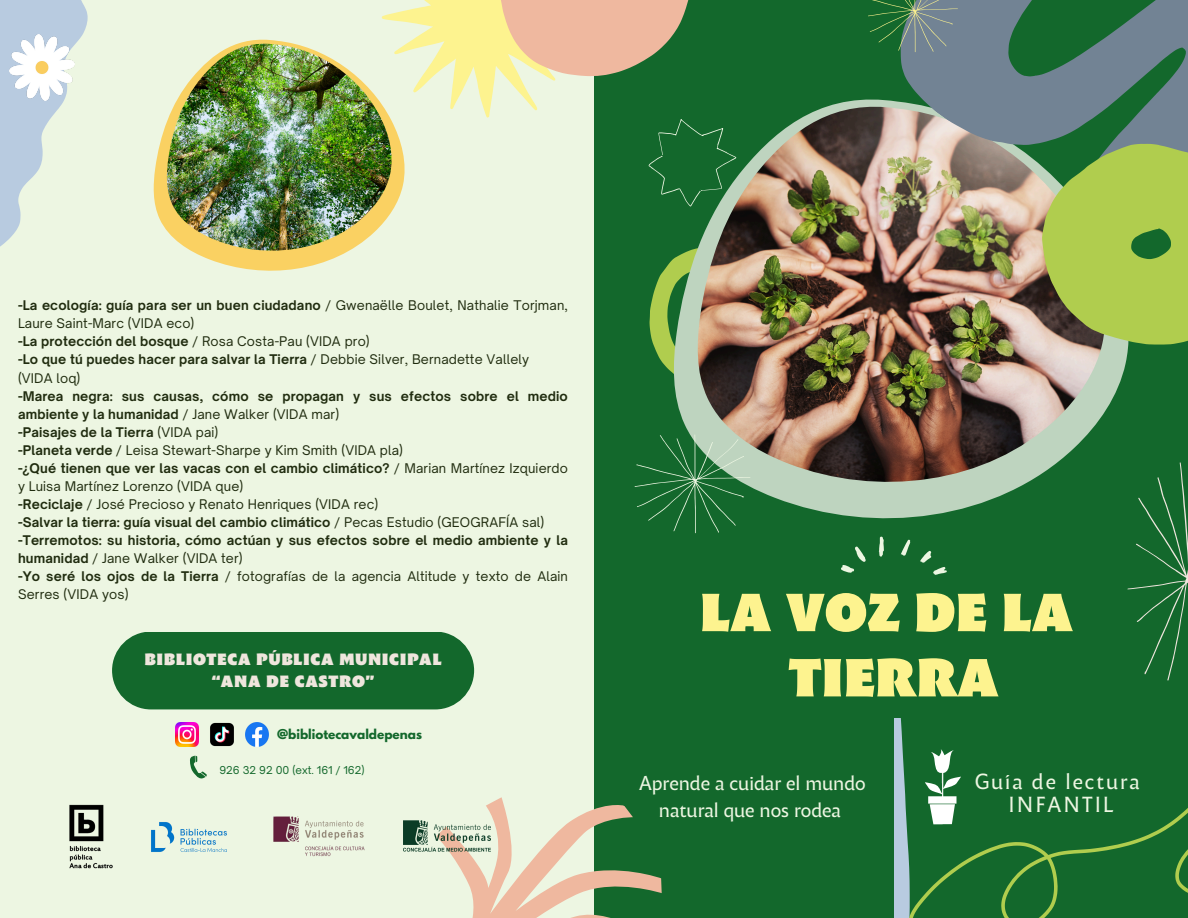
<style>
.page{position:relative;width:1188px;height:918px;background:#edf6e2}
.page>*{position:absolute;margin:0;border:0;box-sizing:border-box;transform-origin:0 0}
.t1{font:51.75px/65.2px "Malik Heavy Display";color:#fdf38f;text-align:center}
.t2{font:21.15px/23.7px "Malik";letter-spacing:.095em;color:#edf6e2;text-align:center}
.t3{font:19.5px/27px "Malik";color:#edf6e2;text-align:center}
.t4{font:15.75px/21.3px "Malik Heavy Display";letter-spacing:.04em;color:#efe6dd;text-align:center}
.t5{font:700 12.75px/18px "Open Sauce One";letter-spacing:.01em;color:#202c0f}
.t6{font:700 12px "League Spartan";color:#13682c}
.t7{font:10.35px "Open Sauce One";color:#13682c}
.s1{font-weight:400}
</style>
<div class="page">
<div style="left:594px;top:0;width:594px;height:918px;background:#13682c"></div>
<svg style="left:649px;top:258px;width:25px;height:116px"></svg>
<svg style="left:674px;top:99px;width:455px;height:420px"></svg>
<img style="left:698px;top:107px;width:407px;height:375px">
<svg style="left:869px;top:0;width:319px;height:263px"></svg>
<svg style="left:1042px;top:144px;width:146px;height:201px;background:#9ab84d"></svg>
<svg style="left:466px;top:797px;width:196px;height:121px"></svg>
<svg style="left:1127px;top:462px;width:61px;height:219px"></svg>
<svg style="left:0;top:0;width:88px;height:247px"></svg>
<svg style="left:894px;top:719px;width:294px;height:199px"></svg>
<svg style="left:635px;top:435px;width:115px;height:98px"></svg>
<svg style="left:868px;top:0;width:90px;height:52px"></svg>
<svg style="left:382px;top:0;width:354px;height:207px"></svg>
<svg style="left:879px;top:536px;width:5px;height:21px"></svg>
<svg style="left:901px;top:539px;width:10px;height:17px"></svg>
<svg style="left:841px;top:546px;width:25px;height:27px"></svg>
<svg style="left:920px;top:550px;width:27px;height:25px"></svg>
<img style="left:9px;top:35px;width:66px;height:65px">
<svg style="left:190px;top:756px;width:17px;height:23px"></svg>
<img style="left:175px;top:723px;width:24px;height:23px">
<img style="left:210px;top:722px;width:24px;height:25px">
<img style="left:245px;top:723px;width:24px;height:23px">
<img style="left:403px;top:797px;width:87px;height:82px">
<img style="left:151px;top:822px;width:76px;height:30px">
<img style="left:273px;top:816px;width:92px;height:41px">
<img style="left:69px;top:805px;width:44px;height:64px">
<div style="left:112px;top:632px;width:362px;height:77px;background:#13682c;border-radius:39px"></div>
<svg style="left:154px;top:39px;width:251px;height:232px"></svg>
<img style="left:167px;top:44px;width:225px;height:207px">
<p class="t5" style="left:18px;top:296px;width:551px">-La ecología: guía para ser un buen ciudadano <span class="s1">/ Gwenaëlle Boulet, Nathalie Torjman, Laure Saint-Marc (VIDA eco)<br></span>-La protección del bosque <span class="s1">/ Rosa Costa-Pau (VIDA pro)<br></span>-Lo que tú puedes hacer para salvar la Tierra <span class="s1">/ Debbie Silver, Bernadette Vallely<br>(VIDA loq)<br></span>-Marea negra: sus causas, cómo se propagan y sus efectos sobre el medio ambiente y la humanidad <span class="s1">/ Jane Walker (VIDA mar)<br></span>-Paisajes de la Tierra <span class="s1">(VIDA pai)<br></span>-Planeta verde <span class="s1">/ Leisa Stewart-Sharpe y Kim Smith (VIDA pla)<br></span>-¿Qué tienen que ver las vacas con el cambio climático? <span class="s1">/ Marian Martínez Izquierdo y Luisa Martínez Lorenzo (VIDA que)<br></span>-Reciclaje <span class="s1">/ José Precioso y Renato Henriques (VIDA rec)<br></span>-Salvar la tierra: guía visual del cambio climático <span class="s1">/ Pecas Estudio (GEOGRAFÍA sal) </span>-Terremotos: su historia, cómo actúan y sus efectos sobre el medio ambiente y la humanidad <span class="s1">/ Jane Walker (VIDA ter)<br></span>-Yo seré los ojos de la Tierra <span class="s1">/ fotografías de la agencia Altitude y texto de Alain Serres (VIDA yos)</span></p>
<p class="t4" style="left:144px;top:650px;width:299px">BIBLIOTECA PÚBLICA MUNICIPAL “ANA DE CASTRO”</p>
<p class="t6" style="left:277px;top:728px;width:146px">@bibliotecavaldepenas</p>
<p class="t7" style="left:219px;top:763px;width:147px">926 32 92 00 (ext. 161 / 162)</p>
<h2 class="t1" style="left:700px;top:585px;width:375px">LA VOZ DE LA<br>TIERRA</h2>
<p class="t3" style="left:639px;top:771px;width:228px">Aprende a cuidar el mundo natural que nos rodea</p>
<h1 class="t2" style="left:975px;top:771px;width:167px">Guía de lectura<br>INFANTIL</h1>
</div>
